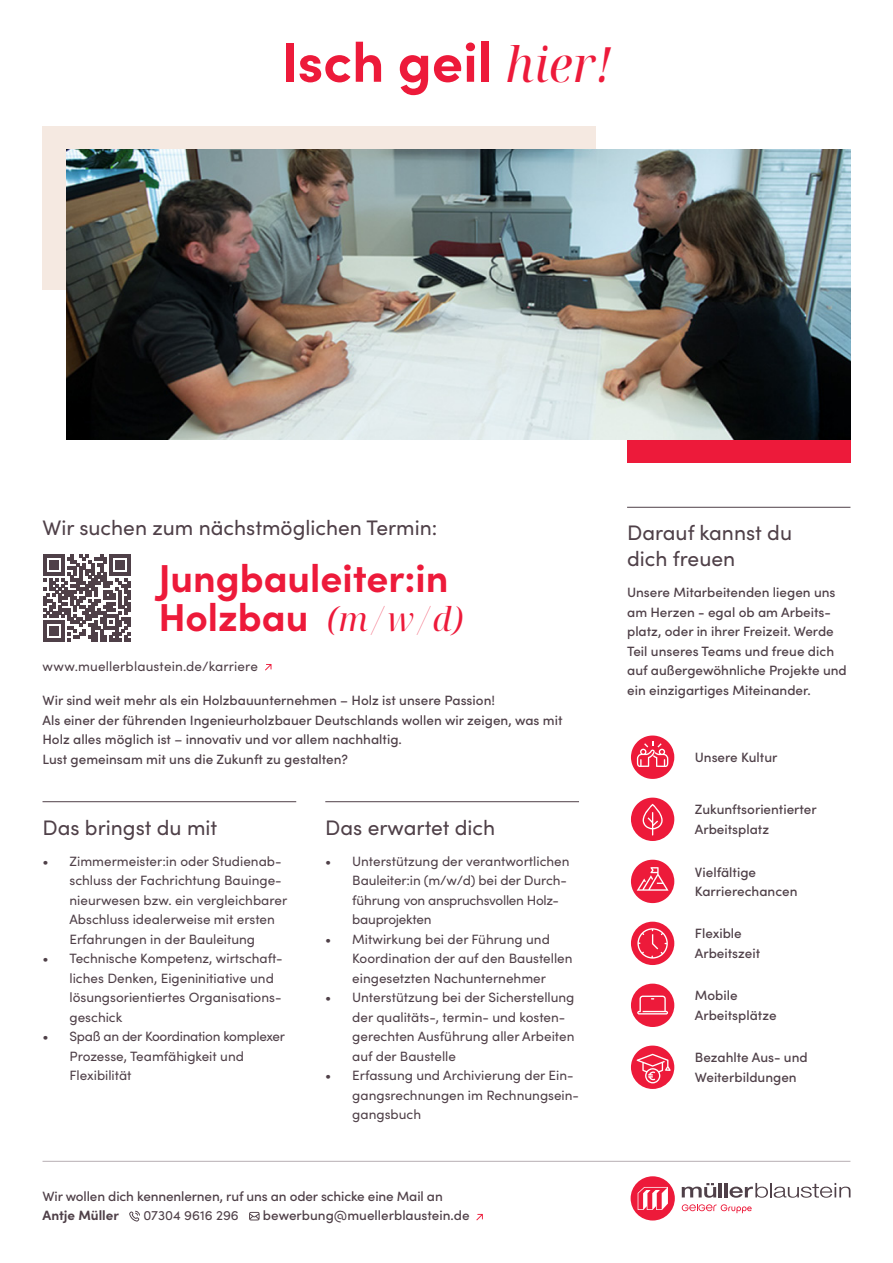
<style>
.page{position:relative;width:893px;height:1263px;background:#fff}
.page>*{position:absolute;margin:0;border:0;box-sizing:border-box;transform-origin:0 0}
.t1{font:700 55.65px "Sofia Pro";color:#ed1a3a}
.t2{font:700 39px/39px "Sofia Pro";color:#ed1a3a}
.t3{font:21px/25.5px "Sofia Pro";color:#4f4048}
.t4{font:13.5px/19.5px "Sofia Pro";color:#4f4048}
.t5{font:500 13.5px/19.5px "Sofia Pro";color:#4f4048}
.t6{font:700 13.5px "Sofia Pro";color:#4f4048}
.s1{font-family:"Noto Serif Display";font-weight:400;font-style:italic;font-size:48.6px}
.s2{font-family:"Noto Serif Display";font-weight:400;font-style:italic;font-size:33px}
</style>
<div class="page">
<hr style="left:325px;top:801px;width:254px;height:1px;background:#4f4048">
<hr style="left:43px;top:801px;width:253px;height:1px;background:#4f4048">
<div style="left:43px;top:126px;width:553px;height:164px;background:#f5e9e1"></div>
<div style="left:627px;top:440px;width:223px;height:22px;background:#ed1a3a"></div>
<svg style="left:265px;top:664px;width:6px;height:6px"></svg>
<svg style="left:43px;top:554px;width:1px;height:88px"></svg>
<svg style="left:44px;top:554px;width:87px;height:88px"></svg>
<svg style="left:631px;top:922px;width:43px;height:43px"></svg>
<svg style="left:631px;top:860px;width:43px;height:43px"></svg>
<svg style="left:631px;top:984px;width:43px;height:43px"></svg>
<svg style="left:631px;top:1045px;width:43px;height:44px"></svg>
<svg style="left:631px;top:798px;width:43px;height:43px"></svg>
<hr style="left:627px;top:507px;width:223px;height:1px;background:#4f4048">
<svg style="left:631px;top:735px;width:43px;height:44px"></svg>
<hr style="left:43px;top:1161px;width:807px;height:1px;background:#b7afb3">
<svg style="left:682px;top:1183px;width:34px;height:15px"></svg>
<hr style="left:719px;top:1183px;width:3px;height:14px;background:#4f4048">
<hr style="left:724px;top:1183px;width:3px;height:14px;background:#4f4048">
<svg style="left:729px;top:1183px;width:121px;height:15px"></svg>
<svg style="left:682px;top:1204px;width:70px;height:9px"></svg>
<div style="left:631px;top:1176px;width:44px;height:44px;background:#ed1a3a;border-radius:50%"></div>
<svg style="left:638px;top:1187px;width:30px;height:23px"></svg>
<svg style="left:129px;top:1211px;width:11px;height:10px"></svg>
<svg style="left:249px;top:1212px;width:11px;height:8px"></svg>
<svg style="left:476px;top:1214px;width:7px;height:6px"></svg>
<img style="left:67px;top:150px;width:783px;height:290px">
<h1 class="t1" style="left:281px;top:19px;width:333px">Isch geil <span class="s1">hier!</span></h1>
<h3 class="t3" style="left:43px;top:514px;width:396px">Wir suchen zum nächstmöglichen Termin:</h3>
<h2 class="t2" style="left:158px;top:555px;width:306px">Jungbauleiter:in<br>Holzbau <span class="s2">(m / w / d)</span></h2>
<p class="t4" style="left:42px;top:655px;width:217px">www.muellerblaustein.de/karriere</p>
<p class="t5" style="left:43px;top:690px;width:522px">Wir sind weit mehr als ein Holzbauunternehmen – Holz ist unsere Passion!<br>Als einer der führenden Ingenieurholzbauer Deutschlands wollen wir zeigen, was mit Holz alles möglich ist – innovativ und vor allem nachhaltig.<br>Lust gemeinsam mit uns die Zukunft zu gestalten?</p>
<h3 class="t3" style="left:43px;top:813px;width:176px">Das bringst du mit</h3>
<p class="t4" style="left:70px;top:850px;width:219px;text-indent:-27px">• Zimmermeister:in oder Studienab&shy;schluss der Fachrichtung Bauinge&shy;nieurwesen bzw. ein vergleichbarer Abschluss idealerweise mit ersten Erfahrungen in der Bauleitung</p>
<p class="t4" style="left:70px;top:948px;width:215px;text-indent:-27px">• Technische Kompetenz, wirtschaft&shy;liches Denken, Eigeninitiative und lösungsorientiertes Organisations&shy;geschick</p>
<p class="t4" style="left:70px;top:1026px;width:217px;text-indent:-27px">• Spaß an der Koordination komplexer<br>Prozesse, Teamfähigkeit und<br>Flexibilität</p>
<h3 class="t3" style="left:325px;top:813px;width:172px">Das erwartet dich</h3>
<p class="t4" style="left:352px;top:850px;width:219px;text-indent:-27px">• Unterstützung der verantwortlichen<br>Bauleiter:in (m/w/d) bei der Durch&shy;führung von anspruchsvollen Holz&shy;bauprojekten</p>
<p class="t4" style="left:352px;top:928px;width:222px;text-indent:-27px">• Mitwirkung bei der Führung und<br>Koordination der auf den Baustellen eingesetzten Nachunternehmer</p>
<p class="t4" style="left:352px;top:987px;width:224px;text-indent:-27px">• Unterstützung bei der Sicherstellung der qualitäts-, termin- und kosten&shy;gerechten Ausführung aller Arbeiten auf der Baustelle</p>
<p class="t4" style="left:352px;top:1065px;width:228px;text-indent:-27px">• Erfassung und Archivierung der Ein&shy;gangsrechnungen im Rechnungsein&shy;gangsbuch</p>
<p class="t5" style="left:43px;top:1186px;width:402px">Wir wollen dich kennenlernen, ruf uns an oder schicke eine Mail an</p>
<p class="t6" style="left:43px;top:1205px;width:78px">Antje Müller</p>
<p class="t4" style="left:143px;top:1205px;width:97px">07304 9616 296</p>
<p class="t5" style="left:263px;top:1205px;width:208px">bewerbung@muellerblaustein.de</p>
<h3 class="t3" style="left:627px;top:519px;width:167px">Darauf kannst du dich freuen</h3>
<p class="t5" style="left:627px;top:582px;width:221px">Unsere Mitarbeitenden liegen uns am Herzen - egal ob am Arbeits&shy;platz, oder in ihrer Freizeit. Werde Teil unseres Teams und freue dich auf außergewöhnliche Projekte und ein einzigartiges Miteinander.</p>
<p class="t5" style="left:695px;top:747px;width:84px">Unsere Kultur</p>
<p class="t5" style="left:695px;top:799px;width:123px">Zukunftsorientierter<br>Arbeitsplatz</p>
<p class="t5" style="left:695px;top:861px;width:104px">Vielfältige<br>Karrierechancen</p>
<p class="t5" style="left:695px;top:923px;width:67px">Flexible<br>Arbeitszeit</p>
<p class="t5" style="left:695px;top:985px;width:83px">Mobile<br>Arbeitsplätze</p>
<p class="t5" style="left:695px;top:1047px;width:114px">Bezahlte Aus- und<br>Weiterbildungen</p>
</div>
